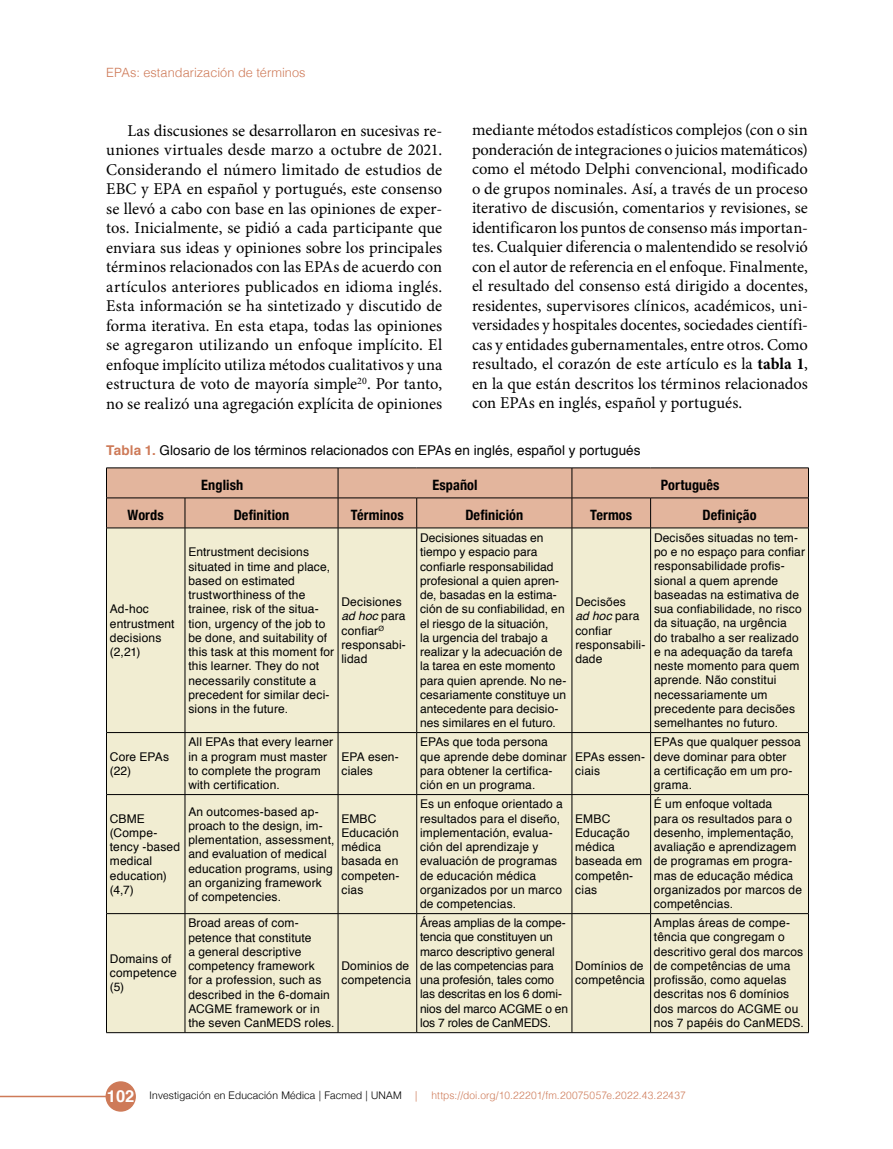
<style>
.page{position:relative;width:893px;height:1149px;background:#fff}
.page>*{position:absolute;margin:0;border:0;box-sizing:border-box;transform-origin:0 0}
.t1{font:16.5px/19.5px "Minion Pro";color:#000;text-align:justify}
.t2{font:700 condensed 14.25px "Helvetica Neue";letter-spacing:.01em;color:#000}
.t3{font:13.5px "Helvetica";letter-spacing:.005em;color:#000}
.t4{font:300 12.75px "Helvetica";letter-spacing:.005em;color:#ce7a58}
.t5{font:12px/14.2px "Helvetica";letter-spacing:.01em;color:#000}
.t6{font:300 10.5px "Helvetica";letter-spacing:.015em;color:#ce7a58}
.t7{font:300 10.5px "Helvetica Neue";letter-spacing:.02em;color:#000}
.s1{font-weight:700}
.s2{font-weight:700;color:#ce7a58}
.s3{font-style:italic}
.s4{font-family:"Helvetica";font-weight:700;font-size:16.5px;color:#fff}
</style>
<div class="page">
<div style="left:106px;top:1081px;width:29px;height:29px;background:#ce7a58;border-radius:50%"></div>
<div style="left:106px;top:1080px;width:30px;height:31px;border:2px solid #ce7a58;border-radius:50%"></div>
<hr style="left:0;top:1095px;width:107px;height:1px;background:#ce7a58">
<hr style="left:106px;top:1032px;width:79px;height:1px;background:#000">
<hr style="left:185px;top:1032px;width:153px;height:1px;background:#000">
<hr style="left:338px;top:1032px;width:79px;height:1px;background:#000">
<hr style="left:417px;top:1032px;width:155px;height:1px;background:#000">
<hr style="left:572px;top:1032px;width:79px;height:1px;background:#000">
<hr style="left:651px;top:1032px;width:158px;height:1px;background:#000">
<svg style="left:106px;top:467px;width:703px;height:565px;background:#ebe3c8"></svg>
<hr style="left:106px;top:528px;width:1px;height:204px;background:#000">
<hr style="left:808px;top:528px;width:1px;height:204px;background:#000">
<hr style="left:106px;top:732px;width:1px;height:62px;background:#000">
<hr style="left:808px;top:732px;width:1px;height:62px;background:#000">
<hr style="left:106px;top:794px;width:1px;height:119px;background:#000">
<hr style="left:808px;top:794px;width:1px;height:119px;background:#000">
<hr style="left:106px;top:913px;width:1px;height:119px;background:#000">
<hr style="left:808px;top:913px;width:1px;height:119px;background:#000">
<p class="t4" style="left:106px;top:61px;width:201px">EPAs: estandarización de términos</p>
<p class="t1" style="left:106px;top:121px;width:337px;text-indent:21px">Las discusiones se desarrollaron en sucesivas re&shy;uniones virtuales desde marzo a octubre de 2021.<br>Considerando el número limitado de estudios de EBC y EPA en español y portugués, este consenso se llevó a cabo con base en las opiniones de exper&shy;tos. Inicialmente, se pidió a cada participante que enviara sus ideas y opiniones sobre los principales términos relacionados con las EPAs de acuerdo con artículos anteriores publicados en idioma inglés.<br>Esta información se ha sintetizado y discutido de forma iterativa. En esta etapa, todas las opiniones se agregaron utilizando un enfoque implícito. El enfoque implícito utiliza métodos cualitativos y una estructura de voto de mayoría simple<sup>20</sup>. Por tanto, no se realizó una agregación explícita de opiniones</p>
<p class="t1" style="left:472px;top:120px;width:337px">mediante métodos estadísticos complejos (con o sin ponderación de integraciones o juicios matemáticos) como el método Delphi convencional, modificado o de grupos nominales. Así, a través de un proceso iterativo de discusión, comentarios y revisiones, se identificaron los puntos de consenso más importan&shy;tes. Cualquier diferencia o malentendido se resolvió con el autor de referencia en el enfoque. Finalmente, el resultado del consenso está dirigido a docentes, residentes, supervisores clínicos, académicos, uni&shy;versidades y hospitales docentes, sociedades científi&shy;cas y entidades gubernamentales, entre otros. Como resultado, el corazón de este artículo es la <span class="s1">tabla 1</span>, en la que están descritos los términos relacionados con EPAs en inglés, español y portugués.</p>
<p class="t3" style="left:106px;top:440px;width:536px"><span class="s2">Tabla 1.</span> Glosario de los términos relacionados con EPAs en inglés, español y portugués</p>
<p class="t2" style="left:201px;top:472px;width:43px">English</p>
<p class="t2" style="left:432px;top:472px;width:47px">Español</p>
<p class="t2" style="left:661px;top:472px;width:60px">Português</p>
<p class="t2" style="left:128px;top:502px;width:38px">Words</p>
<p class="t2" style="left:234px;top:502px;width:57px">Definition</p>
<p class="t2" style="left:351px;top:502px;width:54px">Términos</p>
<p class="t2" style="left:465px;top:502px;width:59px">Definición</p>
<p class="t2" style="left:590px;top:502px;width:44px">Termos</p>
<p class="t2" style="left:702px;top:502px;width:56px">Definição</p>
<p class="t5" style="left:110px;top:602px;width:66px">Ad-hoc entrustment decisions (2,21)</p>
<p class="t5" style="left:110px;top:749px;width:61px">Core EPAs (22)</p>
<p class="t5" style="left:188px;top:545px;width:147px">Entrustment decisions situated in time and place, based on estimated trustworthiness of the trainee, risk of the situa&shy;tion, urgency of the job to be done, and suitability of this task at this moment for this learner. They do not necessarily constitute a precedent for similar deci&shy;sions in the future.</p>
<p class="t5" style="left:341px;top:595px;width:66px">Decisiones <span class="s3">ad hoc</span> para confiar<sup>Ø </sup>responsabi&shy;lidad</p>
<p class="t5" style="left:188px;top:735px;width:146px">All EPAs that every learner in a program must master to complete the program with certification.</p>
<p class="t5" style="left:341px;top:749px;width:59px">EPA esen&shy;ciales</p>
<p class="t5" style="left:110px;top:811px;width:72px">CBME (Compe&shy;tency -based medical education) (4,7)</p>
<p class="t5" style="left:188px;top:804px;width:148px">An outcomes-based ap&shy;proach to the design, im&shy;plementation, assessment, and evaluation of medical education programs, using an organizing framework of competencies.</p>
<p class="t5" style="left:341px;top:811px;width:60px">EMBC<br>Educación médica basada en competen&shy;cias</p>
<p class="t5" style="left:110px;top:951px;width:68px">Domains of competence (5)</p>
<p class="t5" style="left:188px;top:915px;width:148px">Broad areas of com&shy;petence that constitute<br>a general descriptive competency framework<br>for a profession, such as described in the 6-domain<br>ACGME framework or in the seven CanMEDS roles.</p>
<p class="t5" style="left:341px;top:958px;width:71px">Dominios de competencia</p>
<p class="t5" style="left:420px;top:531px;width:148px">Decisiones situadas en tiempo y espacio para confiarle responsabilidad profesional a quien apren&shy;de, basadas en la estima&shy;ción de su confiabilidad, en el riesgo de la situación,<br>la urgencia del trabajo a realizar y la adecuación de la tarea en este momento para quien aprende. No ne&shy;cesariamente constituye un antecedente para decisio&shy;nes similares en el futuro.</p>
<p class="t5" style="left:420px;top:735px;width:148px">EPAs que toda persona que aprende debe dominar para obtener la certifica&shy;ción en un programa.</p>
<p class="t5" style="left:420px;top:797px;width:144px">Es un enfoque orientado a resultados para el diseño, implementación, evalua&shy;ción del aprendizaje y evaluación de programas de educación médica organizados por un marco de competencias.</p>
<p class="t5" style="left:420px;top:915px;width:150px">Áreas amplias de la compe&shy;tencia que constituyen un marco descriptivo general de las competencias para una profesión, tales como las descritas en los 6 domi&shy;nios del marco ACGME o en los 7 roles de CanMEDS.</p>
<p class="t5" style="left:575px;top:595px;width:72px">Decisões<br><span class="s3">ad hoc</span> para confiar responsabili&shy;dade</p>
<p class="t5" style="left:575px;top:749px;width:71px">EPAs essen&shy;ciais</p>
<p class="t5" style="left:575px;top:811px;width:69px">EMBC<br>Educação médica baseada em competên&shy;cias</p>
<p class="t5" style="left:575px;top:958px;width:71px">Domínios de competência</p>
<p class="t5" style="left:654px;top:530px;width:153px">Decisões situadas no tem&shy;po e no espaço para confiar responsabilidade profis&shy;sional a quem aprende baseadas na estimativa de sua confiabilidade, no risco da situação, na urgência<br>do trabalho a ser realizado e na adequação da tarefa neste momento para quem aprende. Não constitui necessariamente um precedente para decisões semelhantes no futuro.</p>
<p class="t5" style="left:654px;top:735px;width:148px">EPAs que qualquer pessoa deve dominar para obter<br>a certificação em um pro&shy;grama.</p>
<p class="t5" style="left:654px;top:797px;width:150px">É um enfoque voltada<br>para os resultados para o desenho, implementação, avaliação e aprendizagem de programas em progra&shy;mas de educação médica organizados por marcos de competências.</p>
<p class="t5" style="left:654px;top:915px;width:151px">Amplas áreas de compe&shy;tência que congregam o descritivo geral dos marcos de competências de uma profissão, como aquelas descritas nos 6 domínios dos marcos do ACGME ou nos 7 papéis do CanMEDS.</p>
<p class="t7" style="left:107px;top:1086px;width:296px"><span class="s4">102</span> Investigación en Educación Médica | Facmed | UNAM</p>
<p class="t6" style="left:415px;top:1085px;width:4px">|</p>
<p class="t6" style="left:431px;top:1085px;width:256px">https://doi.org/10.22201/fm.20075057e.2022.43.22437</p>
</div>
